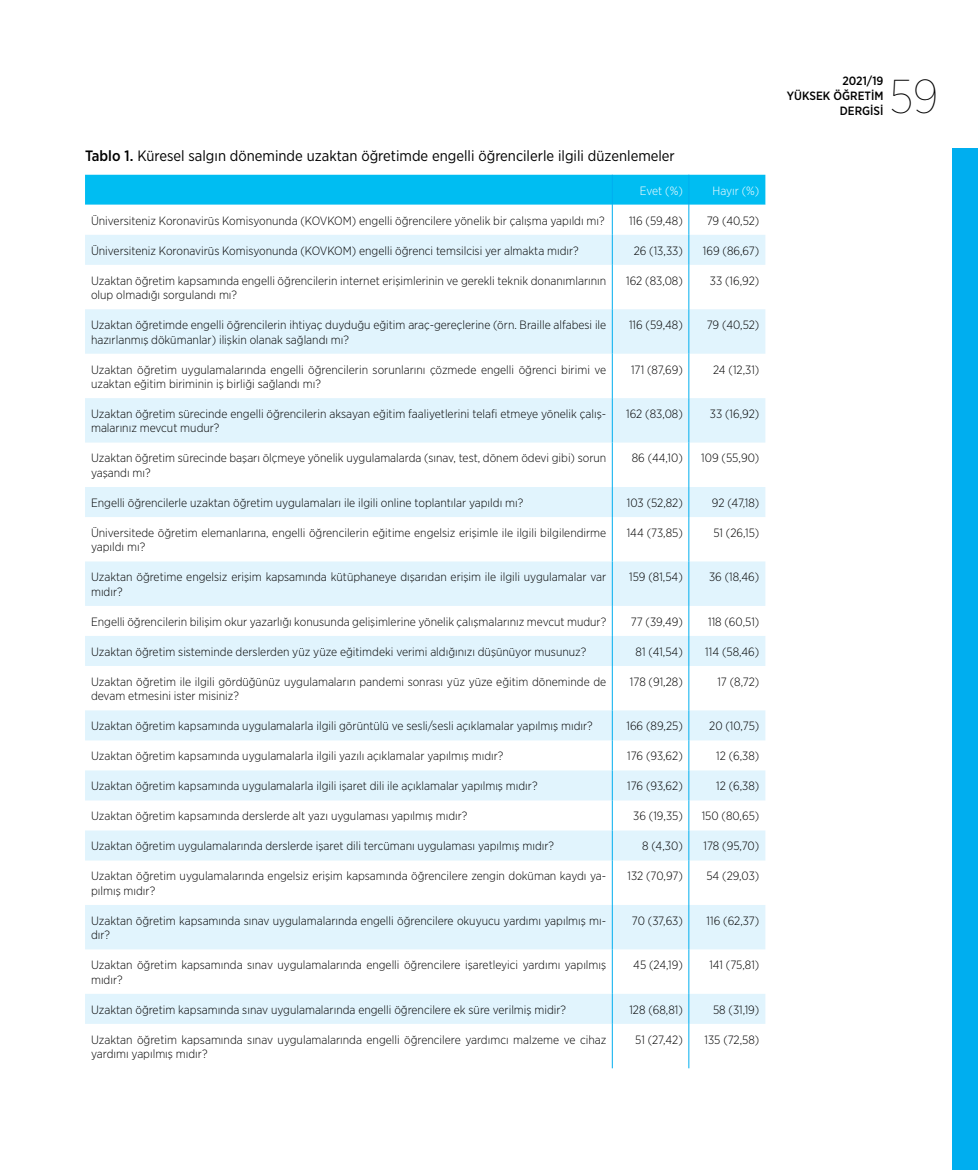
<style>
.page{position:relative;width:978px;height:1170px;background:#fff}
.page>*{position:absolute;margin:0;border:0;box-sizing:border-box;transform-origin:0 0}
.t1{font:100 47.4px "Gotham Narrow";color:#000}
.t2{font:15px "Gotham Narrow";color:#000}
.t3{font:300 12px/14.4px "Gotham Narrow";color:#000}
.t4{font:500 12px/15px "Gotham Narrow";color:#000;text-align:right}
.t5{font:300 12px "Gotham Narrow";color:#fff}
.s1{font-weight:500}
</style>
<div class="page">
<div style="left:952px;top:149px;width:26px;height:1020px;background:#00aeef"></div>
<div style="left:85px;top:175px;width:680px;height:30px;background:#00bdf2"></div>
<svg style="left:85px;top:235px;width:680px;height:788px"></svg>
<hr style="left:612px;top:175px;width:1px;height:30px;background:#00aeef">
<hr style="left:688px;top:175px;width:1px;height:30px;background:#00aeef">
<hr style="left:612px;top:205px;width:1px;height:30px;background:#00aeef">
<hr style="left:688px;top:205px;width:1px;height:30px;background:#00aeef">
<hr style="left:612px;top:235px;width:1px;height:30px;background:#00aeef">
<hr style="left:688px;top:235px;width:1px;height:30px;background:#00aeef">
<hr style="left:612px;top:265px;width:1px;height:44px;background:#00aeef">
<hr style="left:688px;top:265px;width:1px;height:44px;background:#00aeef">
<hr style="left:612px;top:309px;width:1px;height:44px;background:#00aeef">
<hr style="left:688px;top:309px;width:1px;height:44px;background:#00aeef">
<hr style="left:612px;top:353px;width:1px;height:45px;background:#00aeef">
<hr style="left:688px;top:353px;width:1px;height:45px;background:#00aeef">
<hr style="left:612px;top:398px;width:1px;height:44px;background:#00aeef">
<hr style="left:688px;top:398px;width:1px;height:44px;background:#00aeef">
<hr style="left:612px;top:442px;width:1px;height:45px;background:#00aeef">
<hr style="left:688px;top:442px;width:1px;height:45px;background:#00aeef">
<hr style="left:612px;top:487px;width:1px;height:30px;background:#00aeef">
<hr style="left:688px;top:487px;width:1px;height:30px;background:#00aeef">
<hr style="left:612px;top:517px;width:1px;height:44px;background:#00aeef">
<hr style="left:688px;top:517px;width:1px;height:44px;background:#00aeef">
<hr style="left:612px;top:561px;width:1px;height:45px;background:#00aeef">
<hr style="left:688px;top:561px;width:1px;height:45px;background:#00aeef">
<hr style="left:612px;top:606px;width:1px;height:30px;background:#00aeef">
<hr style="left:688px;top:606px;width:1px;height:30px;background:#00aeef">
<hr style="left:612px;top:636px;width:1px;height:30px;background:#00aeef">
<hr style="left:688px;top:636px;width:1px;height:30px;background:#00aeef">
<hr style="left:612px;top:666px;width:1px;height:44px;background:#00aeef">
<hr style="left:688px;top:666px;width:1px;height:44px;background:#00aeef">
<hr style="left:612px;top:710px;width:1px;height:30px;background:#00aeef">
<hr style="left:688px;top:710px;width:1px;height:30px;background:#00aeef">
<hr style="left:612px;top:740px;width:1px;height:30px;background:#00aeef">
<hr style="left:688px;top:740px;width:1px;height:30px;background:#00aeef">
<hr style="left:612px;top:770px;width:1px;height:30px;background:#00aeef">
<hr style="left:688px;top:770px;width:1px;height:30px;background:#00aeef">
<hr style="left:612px;top:800px;width:1px;height:30px;background:#00aeef">
<hr style="left:688px;top:800px;width:1px;height:30px;background:#00aeef">
<hr style="left:612px;top:830px;width:1px;height:30px;background:#00aeef">
<hr style="left:688px;top:830px;width:1px;height:30px;background:#00aeef">
<hr style="left:612px;top:860px;width:1px;height:44px;background:#00aeef">
<hr style="left:688px;top:860px;width:1px;height:44px;background:#00aeef">
<hr style="left:612px;top:904px;width:1px;height:45px;background:#00aeef">
<hr style="left:688px;top:904px;width:1px;height:45px;background:#00aeef">
<hr style="left:612px;top:949px;width:1px;height:44px;background:#00aeef">
<hr style="left:688px;top:949px;width:1px;height:44px;background:#00aeef">
<hr style="left:612px;top:993px;width:1px;height:30px;background:#00aeef">
<hr style="left:688px;top:993px;width:1px;height:30px;background:#00aeef">
<hr style="left:612px;top:1023px;width:1px;height:45px;background:#00aeef">
<hr style="left:688px;top:1023px;width:1px;height:45px;background:#00aeef">
<p class="t2" style="left:85px;top:146px;width:591px"><span class="s1">Tablo 1.</span> Küresel salgın döneminde uzaktan öğretimde engelli öğrencilerle ilgili düzenlemeler</p>
<p class="t5" style="left:640px;top:183px;width:44px">Evet (%)</p>
<p class="t5" style="left:712px;top:183px;width:48px">Hayır (%)</p>
<p class="t3" style="left:91px;top:213px;width:515px">Üniversiteniz Koronavirüs Komisyonunda (KOVKOM) engelli öğrencilere yönelik bir çalışma yapıldı mı?</p>
<p class="t3" style="left:629px;top:213px;width:55px">116 (59,48)</p>
<p class="t3" style="left:707px;top:213px;width:54px">79 (40,52)</p>
<p class="t3" style="left:91px;top:243px;width:489px">Üniversiteniz Koronavirüs Komisyonunda (KOVKOM) engelli öğrenci temsilcisi yer almakta mıdır?</p>
<p class="t3" style="left:634px;top:243px;width:51px">26 (13,33)</p>
<p class="t3" style="left:703px;top:243px;width:58px">169 (86,67)</p>
<p class="t3" style="left:91px;top:273px;width:517px">Uzaktan öğretim kapsamında engelli öğrencilerin internet erişimlerinin ve gerekli teknik donanımlarının olup olmadığı sorgulandı mı?</p>
<p class="t3" style="left:626px;top:273px;width:58px">162 (83,08)</p>
<p class="t3" style="left:710px;top:273px;width:51px">33 (16,92)</p>
<p class="t3" style="left:91px;top:317px;width:517px">Uzaktan öğretimde engelli öğrencilerin ihtiyaç duyduğu eğitim araç-gereçlerine (örn. Braille alfabesi ile hazırlanmış dökümanlar) ilişkin olanak sağlandı mı?</p>
<p class="t3" style="left:629px;top:317px;width:55px">116 (59,48)</p>
<p class="t3" style="left:707px;top:317px;width:54px">79 (40,52)</p>
<p class="t3" style="left:91px;top:362px;width:517px">Uzaktan öğretim uygulamalarında engelli öğrencilerin sorunlarını çözmede engelli öğrenci birimi ve uzaktan eğitim biriminin iş birliği sağlandı mı?</p>
<p class="t3" style="left:631px;top:362px;width:53px">171 (87,69)</p>
<p class="t3" style="left:713px;top:362px;width:48px">24 (12,31)</p>
<p class="t3" style="left:91px;top:406px;width:517px">Uzaktan öğretim sürecinde engelli öğrencilerin aksayan eğitim faaliyetlerini telafi etmeye yönelik çalış&shy;malarınız mevcut mudur?</p>
<p class="t3" style="left:626px;top:406px;width:58px">162 (83,08)</p>
<p class="t3" style="left:710px;top:406px;width:51px">33 (16,92)</p>
<p class="t3" style="left:91px;top:450px;width:517px">Uzaktan öğretim sürecinde başarı ölçmeye yönelik uygulamalarda (sınav, test, dönem ödevi gibi) sorun yaşandı mı?</p>
<p class="t3" style="left:632px;top:450px;width:53px">86 (44,10)</p>
<p class="t3" style="left:701px;top:450px;width:60px">109 (55,90)</p>
<p class="t3" style="left:91px;top:495px;width:434px">Engelli öğrencilerle uzaktan öğretim uygulamaları ile ilgili online toplantılar yapıldı mı?</p>
<p class="t3" style="left:627px;top:495px;width:57px">103 (52,82)</p>
<p class="t3" style="left:712px;top:495px;width:49px">92 (47,18)</p>
<p class="t3" style="left:91px;top:525px;width:517px">Üniversitede öğretim elemanlarına, engelli öğrencilerin eğitime engelsiz erişimle ile ilgili bilgilendirme yapıldı mı?</p>
<p class="t3" style="left:627px;top:525px;width:58px">144 (73,85)</p>
<p class="t3" style="left:713px;top:525px;width:47px">51 (26,15)</p>
<p class="t3" style="left:91px;top:569px;width:517px">Uzaktan öğretime engelsiz erişim kapsamında kütüphaneye dışarıdan erişim ile ilgili uygulamalar var mıdır?</p>
<p class="t3" style="left:629px;top:569px;width:55px">159 (81,54)</p>
<p class="t3" style="left:709px;top:569px;width:52px">36 (18,46)</p>
<p class="t3" style="left:91px;top:614px;width:517px">Engelli öğrencilerin bilişim okur yazarlığı konusunda gelişimlerine yönelik çalışmalarınız mevcut mudur?</p>
<p class="t3" style="left:631px;top:614px;width:54px">77 (39,49)</p>
<p class="t3" style="left:708px;top:614px;width:53px">118 (60,51)</p>
<p class="t3" style="left:91px;top:644px;width:497px">Uzaktan öğretim sisteminde derslerden yüz yüze eğitimdeki verimi aldığınızı düşünüyor musunuz?</p>
<p class="t3" style="left:636px;top:644px;width:49px">81 (41,54)</p>
<p class="t3" style="left:705px;top:644px;width:56px">114 (58,46)</p>
<p class="t3" style="left:91px;top:674px;width:517px">Uzaktan öğretim ile ilgili gördüğünüz uygulamaların pandemi sonrası yüz yüze eğitim döneminde de devam etmesini ister misiniz?</p>
<p class="t3" style="left:630px;top:674px;width:54px">178 (91,28)</p>
<p class="t3" style="left:717px;top:674px;width:44px">17 (8,72)</p>
<p class="t3" style="left:91px;top:718px;width:503px">Uzaktan öğretim kapsamında uygulamalarla ilgili görüntülü ve sesli/sesli açıklamalar yapılmış mıdır?</p>
<p class="t3" style="left:626px;top:718px;width:58px">166 (89,25)</p>
<p class="t3" style="left:709px;top:718px;width:52px">20 (10,75)</p>
<p class="t3" style="left:91px;top:748px;width:414px">Uzaktan öğretim kapsamında uygulamalarla ilgili yazılı açıklamalar yapılmış mıdır?</p>
<p class="t3" style="left:627px;top:748px;width:57px">176 (93,62)</p>
<p class="t3" style="left:716px;top:748px;width:45px">12 (6,38)</p>
<p class="t3" style="left:91px;top:778px;width:448px">Uzaktan öğretim kapsamında uygulamalarla ilgili işaret dili ile açıklamalar yapılmış mıdır?</p>
<p class="t3" style="left:627px;top:778px;width:57px">176 (93,62)</p>
<p class="t3" style="left:716px;top:778px;width:45px">12 (6,38)</p>
<p class="t3" style="left:91px;top:808px;width:378px">Uzaktan öğretim kapsamında derslerde alt yazı uygulaması yapılmış mıdır?</p>
<p class="t3" style="left:633px;top:808px;width:51px">36 (19,35)</p>
<p class="t3" style="left:702px;top:808px;width:59px">150 (80,65)</p>
<p class="t3" style="left:91px;top:838px;width:465px">Uzaktan öğretim uygulamalarında derslerde işaret dili tercümanı uygulaması yapılmış mıdır?</p>
<p class="t3" style="left:642px;top:838px;width:42px">8 (4,30)</p>
<p class="t3" style="left:703px;top:838px;width:57px">178 (95,70)</p>
<p class="t3" style="left:91px;top:868px;width:517px">Uzaktan öğretim uygulamalarında engelsiz erişim kapsamında öğrencilere zengin doküman kaydı ya&shy;pılmış mıdır?</p>
<p class="t3" style="left:627px;top:868px;width:57px">132 (70,97)</p>
<p class="t3" style="left:706px;top:868px;width:55px">54 (29,03)</p>
<p class="t3" style="left:91px;top:913px;width:517px">Uzaktan öğretim kapsamında sınav uygulamalarında engelli öğrencilere okuyucu yardımı yapılmış mı&shy;dır?</p>
<p class="t3" style="left:632px;top:913px;width:52px">70 (37,63)</p>
<p class="t3" style="left:707px;top:913px;width:54px">116 (62,37)</p>
<p class="t3" style="left:91px;top:957px;width:517px">Uzaktan öğretim kapsamında sınav uygulamalarında engelli öğrencilere işaretleyici yardımı yapılmış mıdır?</p>
<p class="t3" style="left:633px;top:957px;width:51px">45 (24,19)</p>
<p class="t3" style="left:709px;top:957px;width:51px">141 (75,81)</p>
<p class="t3" style="left:91px;top:1001px;width:477px">Uzaktan öğretim kapsamında sınav uygulamalarında engelli öğrencilere ek süre verilmiş midir?</p>
<p class="t3" style="left:629px;top:1001px;width:55px">128 (68,81)</p>
<p class="t3" style="left:713px;top:1001px;width:48px">58 (31,19)</p>
<p class="t3" style="left:91px;top:1031px;width:517px">Uzaktan öğretim kapsamında sınav uygulamalarında engelli öğrencilere yardımcı malzeme ve cihaz yardımı yapılmış mıdır?</p>
<p class="t3" style="left:635px;top:1031px;width:49px">51 (27,42)</p>
<p class="t3" style="left:705px;top:1031px;width:56px">135 (72,58)</p>
<p class="t4" style="left:787px;top:73px;width:98px">2021/19<br>YÜKSEK ÖĞRETİM<br>DERGİSİ</p>
<h1 class="t1" style="left:889px;top:68px;width:50px">59</h1>
</div>
